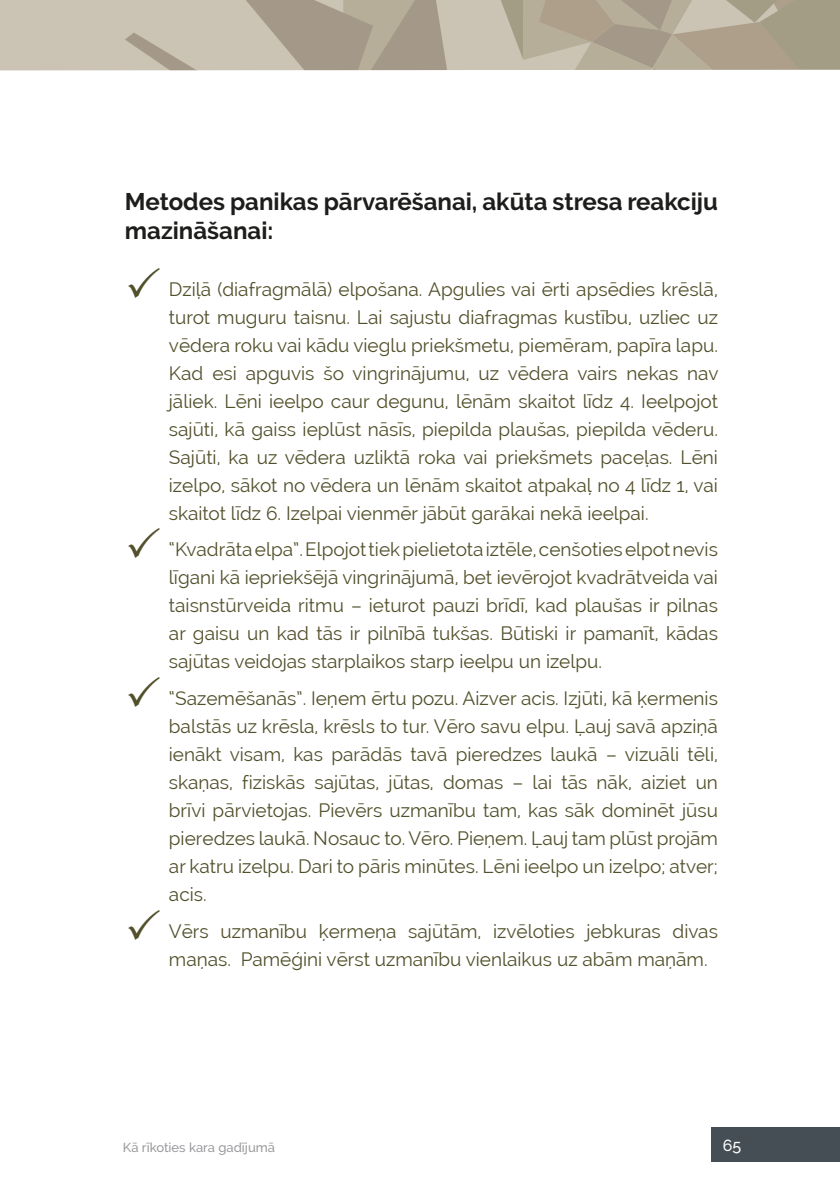
<style>
.page{position:relative;width:840px;height:1191px;background:#fff}
.page>*{position:absolute;margin:0;border:0;box-sizing:border-box;transform-origin:0 0}
.t1{font:700 24px/29px "Raleway";color:#1d1d1b}
.t2{font:19px/28px "Raleway";color:#52502b;text-align:justify}
.t3{font:500 16px "Raleway";color:#fff}
.t4{font:500 13px "Raleway";color:#9b999d}
</style>
<div class="page">
<div style="left:711px;top:1128px;width:128px;height:34px;background:#464e55"></div>
<div style="left:0;top:0;width:244px;height:71px;background:#cbc4b4"></div>
<svg style="left:125px;top:33px;width:108px;height:38px;background:#c4bcac"></svg>
<svg style="left:244px;top:0;width:595px;height:71px;background:#b3aa97"></svg>
<p class="t1" style="left:125px;top:187px;width:594px">Metodes panikas pārvarēšanai, akūta stresa reakciju mazināšanai:</p>
<p class="t2" style="left:169px;top:275px;width:550px">Dziļā (diafragmālā) elpošana. Apgulies vai ērti apsēdies krēslā, turot muguru taisnu. Lai sajustu diafragmas kustību, uzliec uz vēdera roku vai kādu vieglu priekšmetu, piemēram, papīra lapu.<br>Kad esi apguvis šo vingrinājumu, uz vēdera vairs nekas nav jāliek. Lēni ieelpo caur degunu, lēnām skaitot līdz 4. Ieelpojot sajūti, kā gaiss ieplūst nāsīs, piepilda plaušas, piepilda vēderu.<br>Sajūti, ka uz vēdera uzliktā roka vai priekšmets paceļas. Lēni izelpo, sākot no vēdera un lēnām skaitot atpakaļ no 4 līdz 1, vai skaitot līdz 6. Izelpai vienmēr jābūt garākai nekā ieelpai.</p>
<p class="t2" style="left:169px;top:535px;width:550px">“Kvadrāta elpa”. Elpojot tiek pielietota iztēle, cenšoties elpot nevis līgani kā iepriekšējā vingrinājumā, bet ievērojot kvadrātveida vai taisnstūrveida ritmu – ieturot pauzi brīdī, kad plaušas ir pilnas ar gaisu un kad tās ir pilnībā tukšas. Būtiski ir pamanīt, kādas sajūtas veidojas starplaikos starp ieelpu un izelpu.</p>
<p class="t2" style="left:169px;top:684px;width:550px">“Sazemēšanās”. Ieņem ērtu pozu. Aizver acis. Izjūti, kā ķermenis balstās uz krēsla, krēsls to tur. Vēro savu elpu. Ļauj savā apziņā ienākt visam, kas parādās tavā pieredzes laukā – vizuāli tēli, skaņas, fiziskās sajūtas, jūtas, domas – lai tās nāk, aiziet un brīvi pārvietojas. Pievērs uzmanību tam, kas sāk dominēt jūsu pieredzes laukā. Nosauc to. Vēro. Pieņem. Ļauj tam plūst projām ar katru izelpu. Dari to pāris minūtes. Lēni ieelpo un izelpo; atver; acis.</p>
<p class="t2" style="left:169px;top:916px;width:550px">Vērs uzmanību ķermeņa sajūtām, izvēloties jebkuras divas maņas. Pamēģini vērst uzmanību vienlaikus uz abām maņām.</p>
<p class="t4" style="left:123px;top:1140px;width:153px">Kā rīkoties kara gadījumā</p>
<p class="t3" style="left:722px;top:1135px;width:20px">65</p>
</div>
